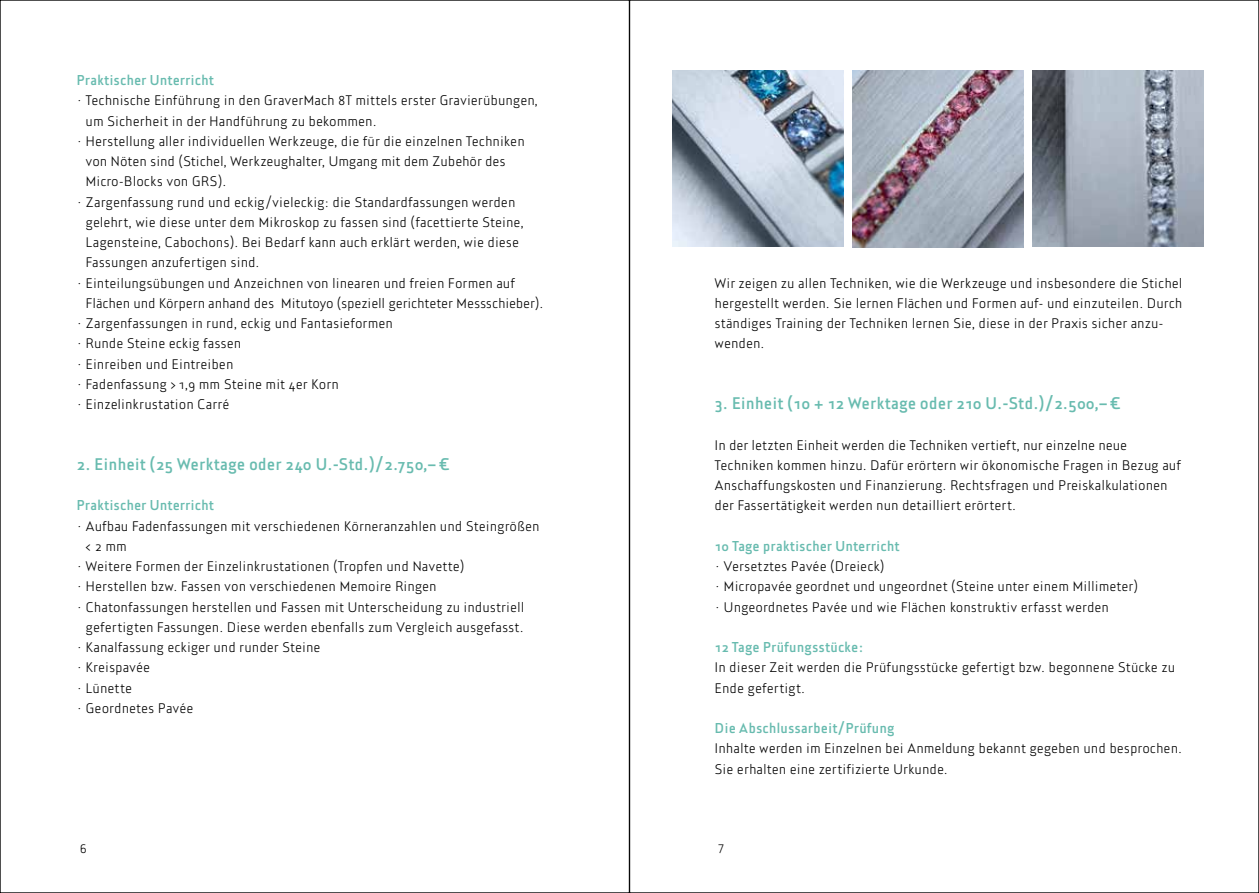
<style>
.page{position:relative;width:1259px;height:893px;background:#fff}
.page>*{position:absolute;margin:0;border:0;box-sizing:border-box;transform-origin:0 0}
.t1{font:700 17.7px "Casa Pro";color:#68bbaf}
.t2{font:700 15px "Casa Pro";color:#68bbaf}
.t3{font:300 14.55px/20.2px "Casa Pro";color:#000}
.t4{font:300 13.05px "Casa Pro";color:#000}
</style>
<div class="page">
<img style="left:672px;top:70px;width:171px;height:177px">
<img style="left:1032px;top:71px;width:171px;height:176px">
<img style="left:852px;top:70px;width:171px;height:177px">
<p class="t2" style="left:77px;top:71px;width:139px">Praktischer Unterricht</p>
<p class="t3" style="left:77px;top:90px;width:463px">· Technische Einführung in den GraverMach 8T mittels erster Gravierübungen,</p>
<p class="t3" style="left:86px;top:111px;width:293px">um Sicherheit in der Handführung zu bekommen.</p>
<p class="t3" style="left:77px;top:131px;width:450px">· Herstellung aller individuellen Werkzeuge, die für die einzelnen Techniken</p>
<p class="t3" style="left:86px;top:151px;width:422px">von Nöten sind (Stichel, Werkzeughalter, Umgang mit dem Zubehör des</p>
<p class="t3" style="left:86px;top:171px;width:142px">Micro-Blocks von GRS).</p>
<p class="t3" style="left:77px;top:192px;width:440px">· Zargenfassung rund und eckig/vieleckig: die Standardfassungen werden</p>
<p class="t3" style="left:86px;top:212px;width:440px">gelehrt, wie diese unter dem Mikroskop zu fassen sind (facettierte Steine,</p>
<p class="t3" style="left:86px;top:232px;width:435px">Lagensteine, Cabochons). Bei Bedarf kann auch erklärt werden, wie diese</p>
<p class="t3" style="left:86px;top:252px;width:175px">Fassungen anzufertigen sind.</p>
<p class="t3" style="left:77px;top:273px;width:440px">· Einteilungsübungen und Anzeichnen von linearen und freien Formen auf</p>
<p class="t3" style="left:86px;top:293px;width:459px">Flächen und Körpern anhand des Mitutoyo (speziell gerichteter Messschieber).</p>
<p class="t3" style="left:77px;top:313px;width:318px">· Zargenfassungen in rund, eckig und Fantasieformen</p>
<p class="t3" style="left:77px;top:333px;width:166px">· Runde Steine eckig fassen</p>
<p class="t3" style="left:77px;top:354px;width:158px">· Einreiben und Eintreiben</p>
<p class="t3" style="left:77px;top:374px;width:264px">· Fadenfassung &gt; 1,9 mm Steine mit 4er Korn</p>
<p class="t3" style="left:77px;top:394px;width:154px">· Einzelinkrustation Carré</p>
<p class="t1" style="left:77px;top:453px;width:375px">2. Einheit (25 Werktage oder 240 U.-Std.)/2.750,– €</p>
<p class="t2" style="left:77px;top:496px;width:139px">Praktischer Unterricht</p>
<p class="t3" style="left:77px;top:516px;width:465px">· Aufbau Fadenfassungen mit verschiedenen Körneranzahlen und Steingrößen</p>
<p class="t3" style="left:86px;top:536px;width:43px">&lt; 2 mm</p>
<p class="t3" style="left:77px;top:556px;width:390px">· Weitere Formen der Einzelinkrustationen (Tropfen und Navette)</p>
<p class="t3" style="left:77px;top:576px;width:362px">· Herstellen bzw. Fassen von verschiedenen Memoire Ringen</p>
<p class="t3" style="left:77px;top:597px;width:449px">· Chatonfassungen herstellen und Fassen mit Unterscheidung zu industriell</p>
<p class="t3" style="left:86px;top:617px;width:440px">gefertigten Fassungen. Diese werden ebenfalls zum Vergleich ausgefasst.</p>
<p class="t3" style="left:77px;top:637px;width:246px">· Kanalfassung eckiger und runder Steine</p>
<p class="t3" style="left:77px;top:657px;width:75px">· Kreispavée</p>
<p class="t3" style="left:77px;top:678px;width:57px">· Lünette</p>
<p class="t3" style="left:77px;top:698px;width:119px">· Geordnetes Pavée</p>
<p class="t3" style="left:714px;top:273px;width:469px">Wir zeigen zu allen Techniken, wie die Werkzeuge und insbesondere die Stichel hergestellt werden. Sie lernen Flächen und Formen auf- und einzuteilen. Durch ständiges Training der Techniken lernen Sie, diese in der Praxis sicher anzu&shy;wenden.</p>
<p class="t1" style="left:714px;top:393px;width:408px">3. Einheit (10 + 12 Werktage oder 210 U.-Std.)/2.500,– €</p>
<p class="t3" style="left:714px;top:435px;width:468px">In der letzten Einheit werden die Techniken vertieft, nur einzelne neue Techniken kommen hinzu. Dafür erörtern wir ökonomische Fragen in Bezug auf Anschaffungskosten und Finanzierung. Rechtsfragen und Preiskalkulationen der Fassertätigkeit werden nun detailliert erörtert.</p>
<p class="t2" style="left:714px;top:537px;width:186px">10 Tage praktischer Unterricht</p>
<p class="t3" style="left:714px;top:556px;width:425px">· Versetztes Pavée (Dreieck)<br>· Micropavée geordnet und ungeordnet (Steine unter einem Millimeter) · Ungeordnetes Pavée und wie Flächen konstruktiv erfasst werden</p>
<p class="t2" style="left:714px;top:638px;width:150px">12 Tage Prüfungsstücke:</p>
<p class="t3" style="left:714px;top:657px;width:462px">In dieser Zeit werden die Prüfungsstücke gefertigt bzw. begonnene Stücke zu<br>Ende gefertigt.</p>
<p class="t2" style="left:714px;top:719px;width:182px">Die Abschlussarbeit/Prüfung</p>
<p class="t3" style="left:714px;top:738px;width:469px">Inhalte werden im Einzelnen bei Anmeldung bekannt gegeben und besprochen.<br>Sie erhalten eine zertifizierte Urkunde.</p>
<p class="t4" style="left:80px;top:841px;width:9px">6</p>
<p class="t4" style="left:718px;top:841px;width:8px">7</p>
</div>
